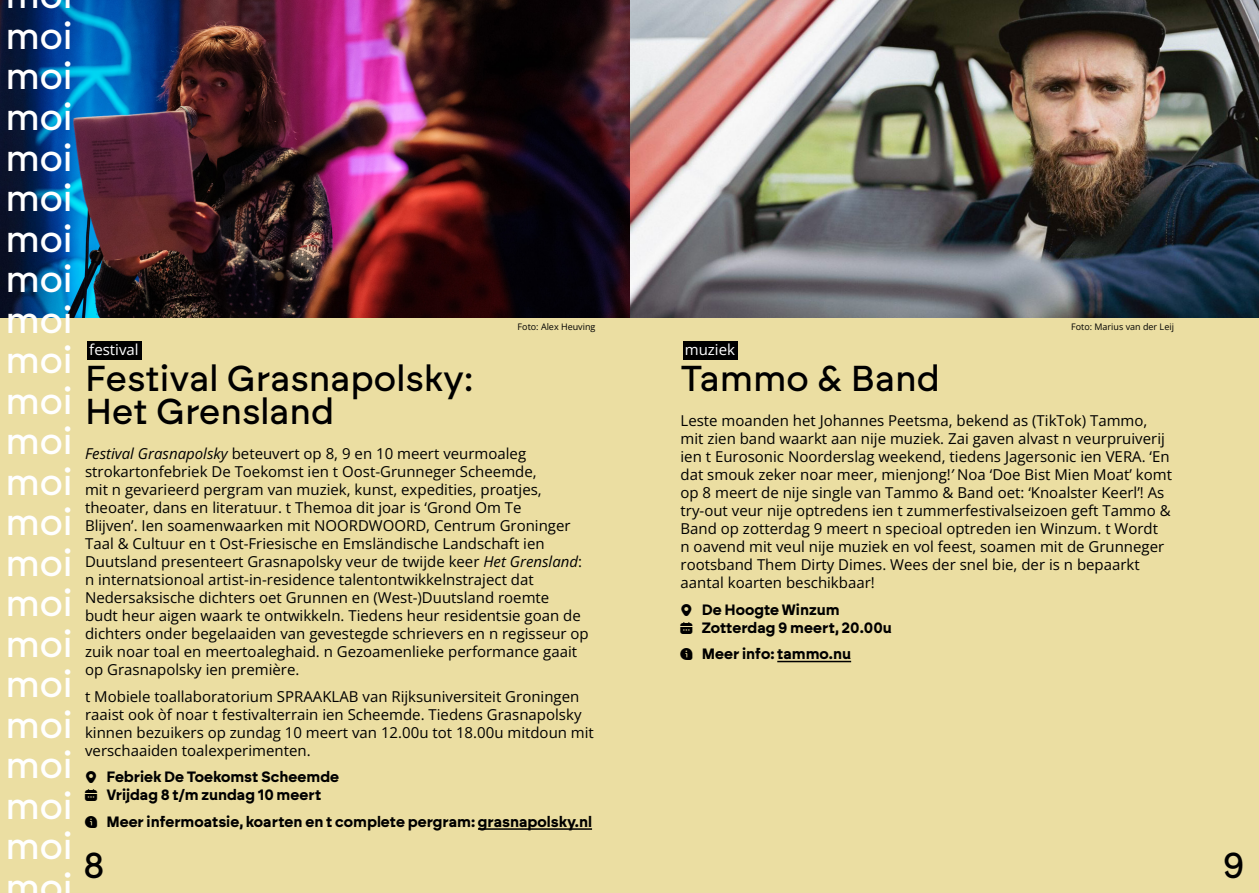
<style>
.page{position:relative;width:1259px;height:893px;background:#fff}
.page>*{position:absolute;margin:0;border:0;box-sizing:border-box;transform-origin:0 0}
.t1{font:500 37.2px/40.5px "Brockmann";color:#fff;text-align:justify}
.t2{font:500 36px/33px "Brockmann";color:#000}
.t3{font:15px/18px "Open Sans";color:#000}
.t4{font:700 15px/18px "Brockmann";color:#000}
.t5{font:15px "Open Sans";color:#fff}
.t6{font:9px "Open Sans";color:#000}
.s1{font-style:italic}
</style>
<div class="page">
<div style="left:629px;top:0;width:630px;height:893px;background:#ebdea2"></div>
<div style="left:0;top:0;width:629px;height:893px;background:#ebdea2"></div>
<div style="left:682px;top:341px;width:55px;height:18px;background:#000"></div>
<hr style="left:777px;top:661px;width:74px;height:1px;background:#000">
<img style="left:0;top:0;width:1259px;height:317px">
<div style="left:87px;top:341px;width:54px;height:18px;background:#000"></div>
<hr style="left:478px;top:828px;width:114px;height:2px;background:#000">
<h1 class="t1" style="left:5px;top:15px;width:69px">moi moi moi moi moi moi moi moi moi moi moi moi moi moi moi moi moi moi moi moi moi moi</h1>
<p class="t6" style="left:517px;top:321px;width:79px">Foto: Alex Heuving</p>
<p class="t5" style="left:89px;top:339px;width:51px">festival</p>
<h2 class="t2" style="left:85px;top:362px;width:390px">Festival Grasnapolsky:<br>Het Grensland</h2>
<p class="t3" style="left:85px;top:444px;width:505px"><span class="s1">Festival Grasnapolsky</span> beteuvert op 8, 9 en 10 meert veurmoaleg strokartonfebriek De Toekomst ien t Oost-Grunneger Scheemde,<br>mit n gevarieerd pergram van muziek, kunst, expedities, proatjes, theoater, dans en literatuur. t Themoa dit joar is ‘Grond Om Te<br>Blijven’. Ien soamenwaarken mit NOORDWOORD, Centrum Groninger Taal &amp; Cultuur en t Ost-Friesische en Emsländische Landschaft ien Duutsland presenteert Grasnapolsky veur de twijde keer <span class="s1">Het Grensland</span>: n internatsionoal artist-in-residence talentontwikkelnstraject dat Nedersaksische dichters oet Grunnen en (West-)Duutsland roemte<br>budt heur aigen waark te ontwikkeln. Tiedens heur residentsie goan de dichters onder begelaaiden van gevestegde schrievers en n regisseur op zuik noar toal en meertoaleghaid. n Gezoamenlieke performance gaait op Grasnapolsky ien première.</p>
<p class="t3" style="left:85px;top:687px;width:510px">t Mobiele toallaboratorium SPRAAKLAB van Rijksuniversiteit Groningen raaist ook òf noar t festivalterrain ien Scheemde. Tiedens Grasnapolsky kinnen bezuikers op zundag 10 meert van 12.00u tot 18.00u mitdoun mit verschaaiden toalexperimenten.</p>
<p class="t4" style="left:106px;top:768px;width:234px">Febriek De Toekomst Scheemde<br>Vrijdag 8 t/m zundag 10 meert</p>
<p class="t4" style="left:106px;top:812px;width:487px">Meer infermoatsie, koarten en t complete pergram: grasnapolsky.nl</p>
<p class="t6" style="left:1071px;top:321px;width:104px">Foto: Marius van der Leij</p>
<p class="t5" style="left:685px;top:339px;width:52px">muziek</p>
<h2 class="t2" style="left:680px;top:362px;width:261px">Tammo &amp; Band</h2>
<p class="t3" style="left:680px;top:411px;width:493px">Leste moanden het Johannes Peetsma, bekend as (TikTok) Tammo, mit zien band waarkt aan nije muziek. Zai gaven alvast n veurpruiverij ien t Eurosonic Noorderslag weekend, tiedens Jagersonic ien VERA. ‘En dat smouk zeker noar meer, mienjong!<span class="s1">’</span> Noa ‘Doe Bist Mien Moat’ komt op 8 meert de nije single van Tammo &amp; Band oet: ‘Knoalster Keerl’! As try-out veur nije optredens ien t zummerfestivalseizoen geft Tammo &amp; Band op zotterdag 9 meert n specioal optreden ien Winzum. t Wordt<br>n oavend mit veul nije muziek en vol feest, soamen mit de Grunneger rootsband Them Dirty Dimes. Wees der snel bie, der is n bepaarkt aantal koarten beschikbaar!</p>
<p class="t4" style="left:702px;top:600px;width:191px">De Hoogte Winzum<br>Zotterdag 9 meert, 20.00u</p>
<p class="t4" style="left:702px;top:645px;width:151px">Meer info: tammo.nu</p>
<h2 class="t2" style="left:83px;top:848px;width:23px">8</h2>
<h2 class="t2" style="left:1222px;top:848px;width:24px">9</h2>
</div>
